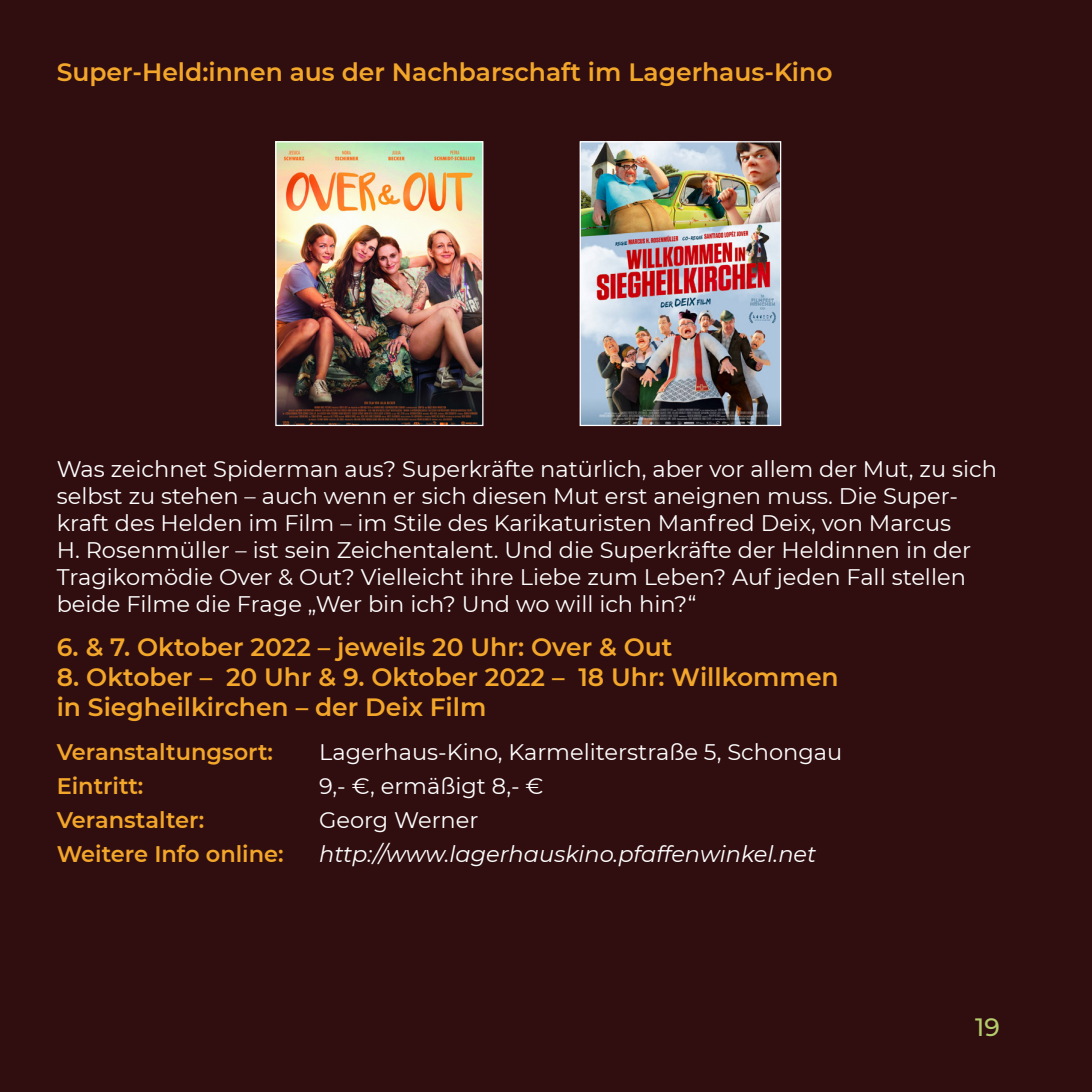
<style>
.page{position:relative;width:1092px;height:1092px;background:#fff}
.page>*{position:absolute;margin:0;border:0;box-sizing:border-box;transform-origin:0 0}
.t1{font:600 25px/30px "Montserrat";color:#f3a72a}
.t2{font:500 25px "Montserrat";color:#b4cd6d}
.t3{font:22.5px/27px "Montserrat";color:#fff}
.t4{font:600 22.5px "Montserrat";color:#f3a72a}
.t5{font:italic 22.5px "Montserrat";color:#fff}
</style>
<div class="page">
<div style="left:0;top:0;width:1091px;height:1091px;background:#300d0f"></div>
<img style="left:277px;top:143px;width:204px;height:281px">
<div style="left:275px;top:141px;width:208px;height:285px;border:1px solid #fff"></div>
<img style="left:581px;top:143px;width:198px;height:281px">
<div style="left:579px;top:141px;width:202px;height:285px;border:1px solid #fff"></div>
<p class="t1" style="left:57px;top:56px;width:777px">Super-Held:innen aus der Nachbarschaft im Lagerhaus-Kino</p>
<p class="t3" style="left:57px;top:454px;width:941px">Was zeichnet Spiderman aus? Superkräfte natürlich, aber vor allem der Mut, zu sich selbst zu stehen – auch wenn er sich diesen Mut erst aneignen muss. Die Super&shy;kraft des Helden im Film – im Stile des Karikaturisten Manfred Deix, von Marcus<br>H. Rosenmüller – ist sein Zeichentalent. Und die Superkräfte der Heldinnen in der Tragikomödie Over &amp; Out? Vielleicht ihre Liebe zum Leben? Auf jeden Fall stellen beide Filme die Frage „Wer bin ich? Und wo will ich hin?“</p>
<p class="t1" style="left:57px;top:631px;width:617px">6. &amp; 7. Oktober 2022 – jeweils 20 Uhr: Over &amp; Out</p>
<p class="t1" style="left:57px;top:661px;width:783px">8. Oktober – 20 Uhr &amp; 9. Oktober 2022 – 18 Uhr: Willkommen in Siegheilkirchen – der Deix Film</p>
<p class="t4" style="left:57px;top:735px;width:218px">Veranstaltungsort:</p>
<p class="t3" style="left:319px;top:737px;width:524px">Lagerhaus-Kino, Karmeliterstraße 5, Schongau</p>
<p class="t4" style="left:57px;top:770px;width:88px">Eintritt:</p>
<p class="t3" style="left:319px;top:771px;width:226px">9,- €, ermäßigt 8,- €</p>
<p class="t4" style="left:57px;top:804px;width:149px">Veranstalter:</p>
<p class="t3" style="left:319px;top:805px;width:161px">Georg Werner</p>
<p class="t4" style="left:57px;top:838px;width:228px">Weitere Info online:</p>
<p class="t5" style="left:319px;top:838px;width:498px">http://www.lagerhauskino.pfaffenwinkel.net</p>
<p class="t2" style="left:975px;top:1009px;width:26px">19</p>
</div>
